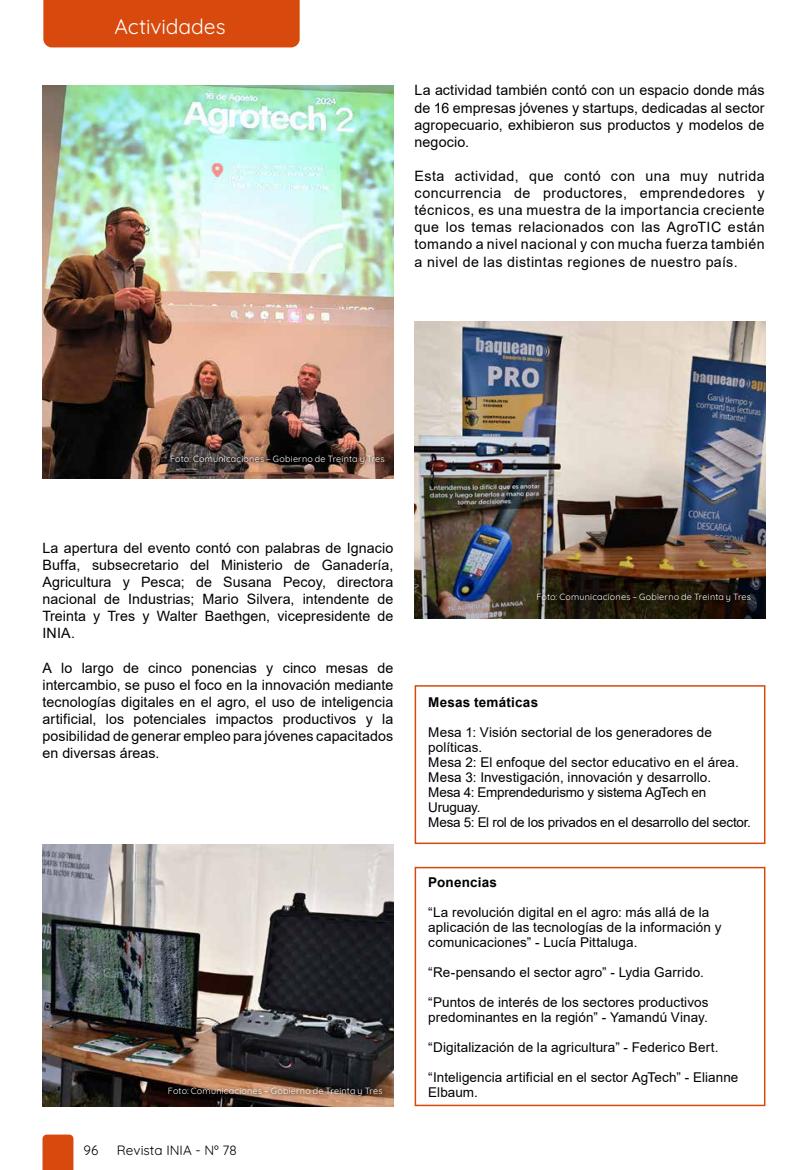
<style>
.page{position:relative;width:808px;height:1170px;background:#fff}
.page>*{position:absolute;margin:0;border:0;box-sizing:border-box;transform-origin:0 0}
.t1{font:300 21px "Quicksand";letter-spacing:-.005em;color:#fff}
.t2{font:14.25px/17.1px "Arial";letter-spacing:.005em;color:#000;text-align:justify}
.t3{font:13.5px/15px "Arial";letter-spacing:.005em;color:#000}
.t4{font:700 13.5px "Arial";letter-spacing:.015em;color:#000}
.t5{font:300 13.5px "Quicksand";color:#000}
.t6{font:300 9px "Quicksand";letter-spacing:.025em;color:#fff}
</style>
<div class="page">
<div style="left:43px;top:0;width:257px;height:47px;background:#d7490c"></div>
<svg style="left:43px;top:1134px;width:30px;height:35px"></svg>
<img style="left:415px;top:321px;width:350px;height:297px">
<img style="left:43px;top:844px;width:350px;height:262px">
<img style="left:43px;top:85px;width:350px;height:393px">
<div style="left:415px;top:685px;width:350px;height:159px;border:2px solid #d7490c"></div>
<div style="left:415px;top:866px;width:350px;height:240px;border:2px solid #d7490c"></div>
<svg style="left:167px;top:451px;width:222px;height:17px"></svg>
<svg style="left:533px;top:589px;width:222px;height:17px"></svg>
<svg style="left:164px;top:1083px;width:222px;height:17px"></svg>
<h1 class="t1" style="left:115px;top:10px;width:112px">Actividades</h1>
<p class="t2" style="left:415px;top:82px;width:351px">La actividad también contó con un espacio donde más de 16 empresas jóvenes y startups, dedicadas al sector agropecuario, exhibieron sus productos y modelos de negocio.</p>
<p class="t2" style="left:415px;top:167px;width:351px">Esta actividad, que contó con una muy nutrida concurrencia de productores, emprendedores y técnicos, es una muestra de la importancia creciente que los temas relacionados con las AgroTIC están tomando a nivel nacional y con mucha fuerza también a nivel de las distintas regiones de nuestro país.</p>
<p class="t6" style="left:170px;top:452px;width:216px">Foto: Comunicaciones – Gobierno de Treinta y Tres</p>
<p class="t2" style="left:43px;top:539px;width:352px">La apertura del evento contó con palabras de Ignacio Buffa, subsecretario del Ministerio de Ganadería, Agricultura y Pesca; de Susana Pecoy, directora nacional de Industrias; Mario Silvera, intendente de Treinta y Tres y Walter Baethgen, vicepresidente de INIA.</p>
<p class="t2" style="left:43px;top:659px;width:352px">A lo largo de cinco ponencias y cinco mesas de intercambio, se puso el foco en la innovación mediante tecnologías digitales en el agro, el uso de inteligencia artificial, los potenciales impactos productivos y la posibilidad de generar empleo para jóvenes capacitados en diversas áreas.</p>
<p class="t5" style="left:84px;top:1139px;width:16px">96</p>
<p class="t6" style="left:168px;top:1083px;width:216px">Foto: Comunicaciones – Gobierno de Treinta y Tres</p>
<p class="t5" style="left:117px;top:1139px;width:121px">Revista INIA - Nº 78</p>
<p class="t6" style="left:536px;top:589px;width:216px">Foto: Comunicaciones – Gobierno de Treinta y Tres</p>
<p class="t4" style="left:428px;top:692px;width:111px">Mesas temáticas</p>
<p class="t3" style="left:428px;top:724px;width:324px">Mesa 1: Visión sectorial de los generadores de políticas.<br>Mesa 2: El enfoque del sector educativo en el área.<br>Mesa 3: Investigación, innovación y desarrollo.<br>Mesa 4: Emprendedurismo y sistema AgTech en Uruguay.<br>Mesa 5: El rol de los privados en el desarrollo del sector.</p>
<p class="t4" style="left:428px;top:873px;width:70px">Ponencias</p>
<p class="t3" style="left:428px;top:904px;width:295px">“La revolución digital en el agro: más allá de la aplicación de las tecnologías de la información y comunicaciones” - Lucía Pittaluga.</p>
<p class="t3" style="left:428px;top:964px;width:277px">“Re-pensando el sector agro” - Lydia Garrido.</p>
<p class="t3" style="left:428px;top:994px;width:282px">“Puntos de interés de los sectores productivos predominantes en la región” - Yamandú Vinay.</p>
<p class="t3" style="left:428px;top:1039px;width:292px">“Digitalización de la agricultura” - Federico Bert.</p>
<p class="t3" style="left:428px;top:1069px;width:312px">“Inteligencia artificial en el sector AgTech” - Elianne<br>Elbaum.</p>
</div>
